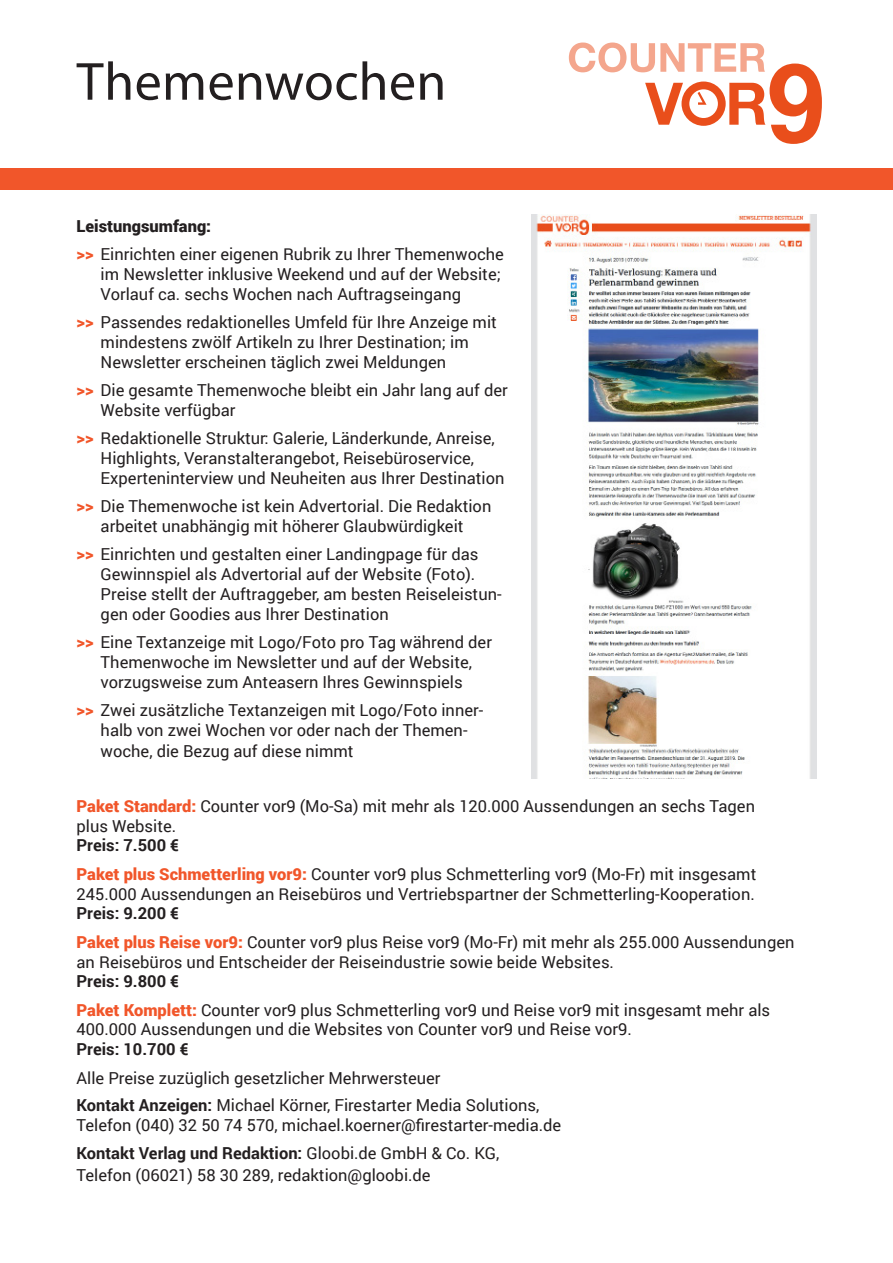
<style>
.page{position:relative;width:893px;height:1263px;background:#fff}
.page>*{position:absolute;margin:0;border:0;box-sizing:border-box;transform-origin:0 0}
.t1{font:54px "Myriad Pro";letter-spacing:.005em;color:#231f20}
.t2{font:16.5px/19.8px "Roboto";color:#231f20}
.t3{font:700 16.5px "Roboto";color:#231f20}
.t4{font:900 16.5px "Roboto";color:#231f20}
.s1{font-weight:900;color:#f1562a}
.s2{font-weight:700}
</style>
<div class="page">
<svg style="left:569px;top:43px;width:253px;height:101px"></svg>
<div style="left:0;top:168px;width:893px;height:22px;background:#f1562a"></div>
<img style="left:531px;top:215px;width:286px;height:563px">
<p class="t1" style="left:77px;top:48px;width:371px">Themenwochen</p>
<p class="t4" style="left:77px;top:214px;width:136px">Leistungsumfang:</p>
<p class="t2" style="left:101px;top:244px;width:405px;text-indent:-24px"><span class="s1">&gt;&gt;</span> Einrichten einer eigenen Rubrik zu Ihrer Themenwoche im Newsletter inklusive Weekend und auf der Website;<br>Vorlauf ca. sechs Wochen nach Auftragseingang</p>
<p class="t2" style="left:101px;top:312px;width:398px;text-indent:-24px"><span class="s1">&gt;&gt;</span> Passendes redaktionelles Umfeld für Ihre Anzeige mit mindestens zwölf Artikeln zu Ihrer Destination; im<br>Newsletter erscheinen täglich zwei Meldungen</p>
<p class="t2" style="left:101px;top:380px;width:409px;text-indent:-24px"><span class="s1">&gt;&gt;</span> Die gesamte Themenwoche bleibt ein Jahr lang auf der<br>Website verfügbar</p>
<p class="t2" style="left:101px;top:428px;width:405px;text-indent:-24px"><span class="s1">&gt;&gt;</span> Redaktionelle Struktur: Galerie, Länderkunde, Anreise,<br>Highlights, Veranstalterangebot, Reisebüroservice,<br>Experteninterview und Neuheiten aus Ihrer Destination</p>
<p class="t2" style="left:77px;top:496px;width:416px;text-align:center"><span class="s1">&gt;&gt;</span> Die Themenwoche ist kein Advertorial. Die Redaktion arbeitet unabhängig mit höherer Glaubwürdigkeit</p>
<p class="t2" style="left:101px;top:544px;width:402px;text-indent:-24px"><span class="s1">&gt;&gt;</span> Einrichten und gestalten einer Landingpage für das Gewinnspiel als Advertorial auf der Website (Foto).<br>Preise stellt der Auftraggeber, am besten Reiseleistun&shy;gen oder Goodies aus Ihrer Destination</p>
<p class="t2" style="left:77px;top:631px;width:417px;text-align:center"><span class="s1">&gt;&gt;</span> Eine Textanzeige mit Logo/Foto pro Tag während der<br>Themenwoche im Newsletter und auf der Website,</p>
<p class="t2" style="left:101px;top:671px;width:364px">vorzugsweise zum Anteasern Ihres Gewinnspiels</p>
<p class="t2" style="left:77px;top:699px;width:408px;text-align:center"><span class="s1">&gt;&gt;</span> Zwei zusätzliche Textanzeigen mit Logo/Foto inner&shy;halb von zwei Wochen vor oder nach der Themen-</p>
<p class="t2" style="left:101px;top:741px;width:254px">woche, die Bezug auf diese nimmt</p>
<p class="t2" style="left:77px;top:795px;width:680px"><span class="s1">Paket Standard:</span> Counter vor9 (Mo-Sa) mit mehr als 120.000 Aussendungen an sechs Tagen plus Website.</p>
<p class="t3" style="left:77px;top:834px;width:104px">Preis: 7.500 €</p>
<p class="t2" style="left:77px;top:863px;width:681px"><span class="s1">Paket plus Schmetterling vor9:</span> Counter vor9 plus Schmetterling vor9 (Mo-Fr) mit insgesamt<br>245.000 Aussendungen an Reisebüros und Vertriebspartner der Schmetterling-Kooperation.</p>
<p class="t3" style="left:77px;top:902px;width:104px">Preis: 9.200 €</p>
<p class="t2" style="left:77px;top:931px;width:719px"><span class="s1">Paket plus Reise vor9:</span> Counter vor9 plus Reise vor9 (Mo-Fr) mit mehr als 255.000 Aussendungen an Reisebüros und Entscheider der Reiseindustrie sowie beide Websites.</p>
<p class="t3" style="left:77px;top:970px;width:104px">Preis: 9.800 €</p>
<p class="t2" style="left:77px;top:999px;width:695px"><span class="s1">Paket Komplett:</span> Counter vor9 plus Schmetterling vor9 und Reise vor9 mit insgesamt mehr als<br>400.000 Aussendungen und die Websites von Counter vor9 und Reise vor9.</p>
<p class="t3" style="left:77px;top:1038px;width:114px">Preis: 10.700 €</p>
<p class="t2" style="left:77px;top:1067px;width:366px">Alle Preise zuzüglich gesetzlicher Mehrwersteuer</p>
<p class="t2" style="left:77px;top:1095px;width:486px"><span class="s2">Kontakt Anzeigen:</span> Michael Körner, Firestarter Media Solutions,<br>Telefon (040) 32 50 74 570, michael.koerner@firestarter-media.de</p>
<p class="t2" style="left:77px;top:1142px;width:424px;line-height:21.6px"><span class="s2">Kontakt Verlag und Redaktion:</span> Gloobi.de GmbH &amp; Co. KG,<br>Telefon (06021) 58 30 289, redaktion@gloobi.de</p>
</div>
